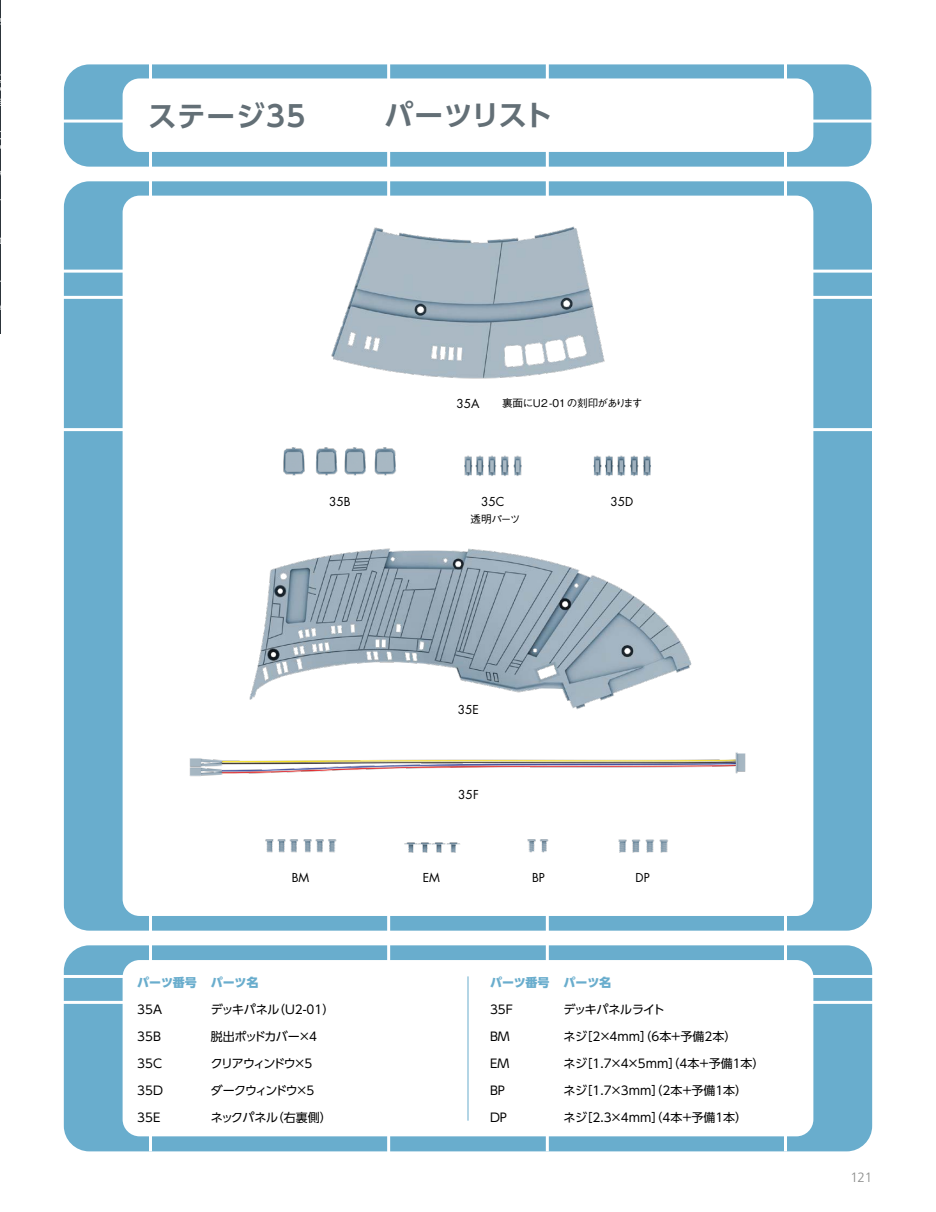
<style>
.page{position:relative;width:936px;height:1212px;background:#fff}
.page>*{position:absolute;margin:0;border:0;box-sizing:border-box;transform-origin:0 0}
.t1{font:700 28.65px "UD Shin Go Pro De";letter-spacing:.02em;color:#636f76}
.t2{font:300 13.5px "Frutiger LT";color:#8d8e8d}
.t3{font:12px "UD Shin Go Pro";letter-spacing:-.015em;color:#000}
.t4{font:12px "Futura LT";color:#000}
.t5{font:800 12px "UD Shin Go Pro";letter-spacing:-.02em;color:#69adcd}
.t6{font:12px "UD Shin Go Pro";letter-spacing:-.05em;color:#000}
.t7{font:12px "UD Shin Go Pro";letter-spacing:-.14em;color:#000}
.t8{font:12px "UD Shin Go Pro";letter-spacing:-.11em;color:#000}
.t9{font:12px "UD Shin Go Pro";letter-spacing:-.04em;color:#000}
.t10{font:500 10.65px "Gothic BBB Pro";letter-spacing:-.04em;color:#000}
</style>
<div class="page">
<div style="left:64px;top:945px;width:808px;height:206px;background:#69adcd;border-radius:26px"></div>
<div style="left:123px;top:960px;width:690px;height:176px;background:#fff;border-radius:17px"></div>
<div style="left:64px;top:181px;width:807px;height:750px;background:#69adcd;border-radius:26px"></div>
<div style="left:123px;top:196px;width:690px;height:720px;background:#fff;border-radius:17px"></div>
<hr style="left:149px;top:1126px;width:3px;height:25px;background:#fff">
<hr style="left:784px;top:1126px;width:3px;height:25px;background:#fff">
<hr style="left:546px;top:1126px;width:3px;height:25px;background:#fff">
<hr style="left:387px;top:1132px;width:3px;height:25px;background:#fff">
<hr style="left:44px;top:270px;width:88px;height:3px;background:#fff">
<hr style="left:42px;top:296px;width:89px;height:3px;background:#fff">
<hr style="left:44px;top:428px;width:88px;height:3px;background:#fff">
<hr style="left:43px;top:975px;width:850px;height:3px;background:#fff">
<hr style="left:42px;top:1001px;width:851px;height:3px;background:#fff">
<hr style="left:801px;top:270px;width:88px;height:3px;background:#fff">
<hr style="left:798px;top:296px;width:89px;height:3px;background:#fff">
<hr style="left:798px;top:428px;width:89px;height:3px;background:#fff">
<hr style="left:467px;top:976px;width:1px;height:144px;background:#69adcd">
<hr style="left:149px;top:890px;width:3px;height:85px;background:#fff">
<hr style="left:784px;top:890px;width:3px;height:85px;background:#fff">
<hr style="left:546px;top:890px;width:3px;height:85px;background:#fff">
<hr style="left:387px;top:896px;width:3px;height:67px;background:#fff">
<div style="left:64px;top:64px;width:807px;height:103px;background:#69adcd;border-radius:26px"></div>
<div style="left:123px;top:78px;width:690px;height:74px;background:#fff;border-radius:17px"></div>
<hr style="left:149px;top:17px;width:3px;height:208px;background:#fff">
<hr style="left:784px;top:17px;width:3px;height:208px;background:#fff">
<hr style="left:546px;top:17px;width:3px;height:208px;background:#fff">
<hr style="left:387px;top:17px;width:3px;height:208px;background:#fff">
<hr style="left:32px;top:120px;width:903px;height:3px;background:#fff">
<svg style="left:0;top:0;width:1px;height:334px"></svg>
<img style="left:331px;top:226px;width:274px;height:153px">
<img style="left:283px;top:447px;width:113px;height:29px">
<img style="left:464px;top:455px;width:58px;height:21px">
<img style="left:593px;top:455px;width:58px;height:21px">
<img style="left:249px;top:548px;width:443px;height:162px">
<img style="left:189px;top:752px;width:557px;height:25px">
<img style="left:527px;top:839px;width:22px;height:14px">
<img style="left:618px;top:839px;width:50px;height:14px">
<img style="left:404px;top:842px;width:56px;height:11px">
<img style="left:265px;top:839px;width:72px;height:14px">
<h1 class="t1" style="left:148px;top:93px;width:159px">ステージ35</h1>
<h1 class="t1" style="left:384px;top:92px;width:169px">パーツリスト</h1>
<p class="t4" style="left:456px;top:396px;width:25px">35A</p>
<p class="t10" style="left:502px;top:395px;width:142px">裏面にU2-01の刻印があります</p>
<p class="t4" style="left:329px;top:493px;width:23px">35B</p>
<p class="t4" style="left:481px;top:493px;width:25px">35C</p>
<p class="t4" style="left:610px;top:493px;width:24px">35D</p>
<p class="t10" style="left:470px;top:511px;width:51px">透明パーツ</p>
<p class="t4" style="left:458px;top:702px;width:23px">35E</p>
<p class="t4" style="left:458px;top:786px;width:22px">35F</p>
<p class="t4" style="left:292px;top:870px;width:19px">BM</p>
<p class="t4" style="left:422px;top:870px;width:19px">EM</p>
<p class="t4" style="left:532px;top:870px;width:14px">BP</p>
<p class="t4" style="left:635px;top:870px;width:16px">DP</p>
<p class="t5" style="left:137px;top:972px;width:123px">パーツ番号 パーツ名</p>
<p class="t3" style="left:137px;top:999px;width:26px">35A</p>
<p class="t3" style="left:211px;top:999px;width:125px">デッキパネル（U2-01）</p>
<p class="t3" style="left:137px;top:1026px;width:25px">35B</p>
<p class="t6" style="left:211px;top:1026px;width:108px">脱出ポッドカバー×4</p>
<p class="t3" style="left:137px;top:1053px;width:26px">35C</p>
<p class="t7" style="left:211px;top:1053px;width:103px">クリアウィンドウ×5</p>
<p class="t3" style="left:137px;top:1080px;width:27px">35D</p>
<p class="t8" style="left:211px;top:1080px;width:105px">ダークウィンドウ×5</p>
<p class="t3" style="left:137px;top:1107px;width:25px">35E</p>
<p class="t3" style="left:211px;top:1107px;width:122px">ネックパネル（右裏側）</p>
<p class="t5" style="left:490px;top:972px;width:123px">パーツ番号 パーツ名</p>
<p class="t3" style="left:490px;top:999px;width:25px">35F</p>
<p class="t9" style="left:563px;top:999px;width:103px">デッキパネルライト</p>
<p class="t3" style="left:490px;top:1026px;width:21px">BM</p>
<p class="t3" style="left:563px;top:1026px;width:174px">ネジ［2×4mm］（6本＋予備2本）</p>
<p class="t3" style="left:490px;top:1053px;width:21px">EM</p>
<p class="t3" style="left:563px;top:1053px;width:202px">ネジ［1.7×4×5mm］（4本＋予備1本）</p>
<p class="t3" style="left:490px;top:1080px;width:17px">BP</p>
<p class="t3" style="left:563px;top:1080px;width:185px">ネジ［1.7×3mm］（2本＋予備１本）</p>
<p class="t3" style="left:490px;top:1107px;width:19px">DP</p>
<p class="t3" style="left:563px;top:1107px;width:185px">ネジ［2.3×4mm］（4本＋予備１本）</p>
<p class="t2" style="left:850px;top:1170px;width:23px">121</p>
</div>
